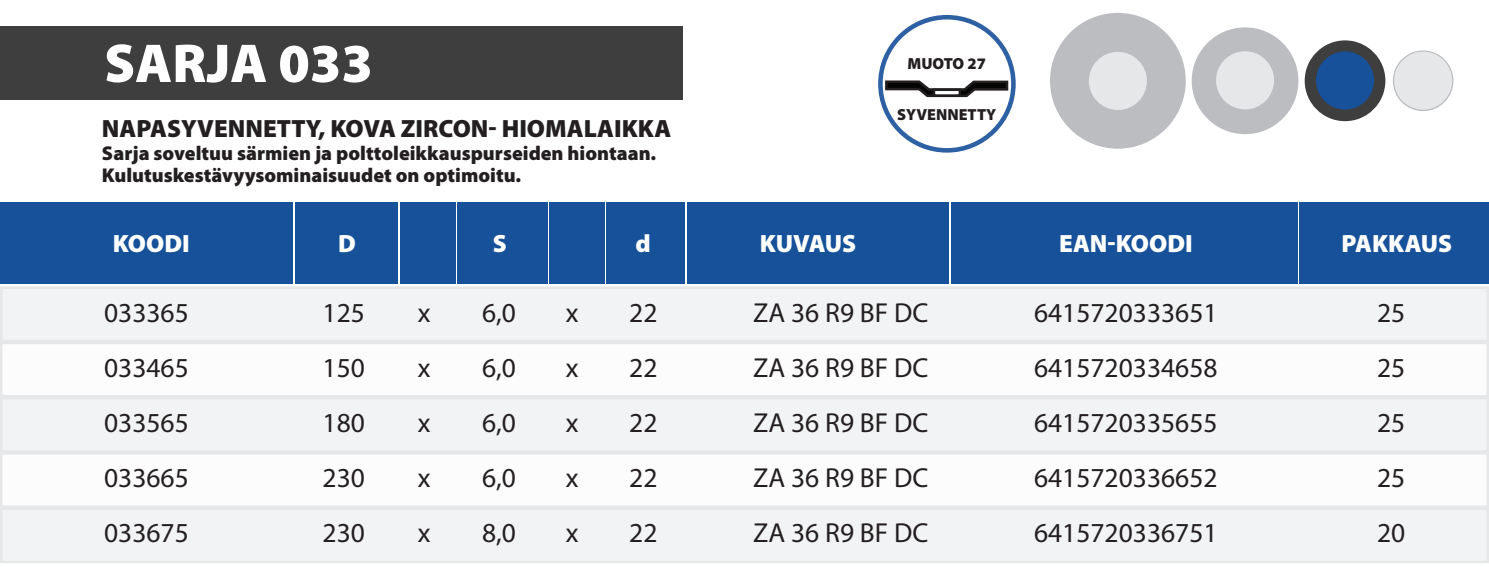
<style>
.page{position:relative;width:1489px;height:567px;background:#fff}
.page>*{position:absolute;margin:0;border:0;box-sizing:border-box;transform-origin:0 0}
.t1{font:900 55px "Myriad Pro";color:#fff}
.t2{font:27.5px "Myriad Pro";color:#231f20}
.t3{font:900 25px "Myriad Pro";color:#231f20}
.t4{font:900 25px "Myriad Pro";color:#fff}
.t5{font:900 20px/22.5px "Myriad Pro";color:#231f20}
.t6{font:900 16px "Myriad Pro";color:#231f20}
</style>
<div class="page">
<svg style="left:0;top:452px;width:1488px;height:55px"></svg>
<svg style="left:0;top:507px;width:1488px;height:55px;fill:#f2f3f4"></svg>
<div style="left:0;top:286px;width:1488px;height:55px;background:#f2f3f4"></div>
<svg style="left:0;top:341px;width:1488px;height:55px"></svg>
<svg style="left:0;top:396px;width:1488px;height:56px;fill:#f2f3f4"></svg>
<div style="left:0;top:202px;width:292px;height:81px;background:#165199"></div>
<div style="left:1049px;top:13px;width:136px;height:136px;background:#bcbdc0;border-radius:50%"></div>
<div style="left:1088px;top:52px;width:58px;height:58px;background:#e6e7e9;border-radius:50%"></div>
<div style="left:1191px;top:27px;width:107px;height:107px;background:#bcbdc0;border-radius:50%"></div>
<div style="left:1215px;top:51px;width:58px;height:58px;background:#e6e7e9;border-radius:50%"></div>
<div style="left:1304px;top:40px;width:81px;height:81px;background:#3e3e3f;border-radius:50%"></div>
<div style="left:1315px;top:51px;width:58px;height:58px;background:#165199;border-radius:50%"></div>
<svg style="left:1392px;top:50px;width:61px;height:61px"></svg>
<div style="left:1393px;top:52px;width:58px;height:58px;background:#e6e7e9;border-radius:50%"></div>
<div style="left:295px;top:202px;width:103px;height:81px;background:#165199"></div>
<div style="left:400px;top:202px;width:55px;height:81px;background:#165199"></div>
<div style="left:457px;top:202px;width:90px;height:81px;background:#165199"></div>
<div style="left:549px;top:202px;width:55px;height:81px;background:#165199"></div>
<div style="left:606px;top:202px;width:78px;height:81px;background:#165199"></div>
<div style="left:687px;top:202px;width:261px;height:81px;background:#165199"></div>
<div style="left:951px;top:202px;width:346px;height:81px;background:#165199"></div>
<div style="left:1299px;top:202px;width:189px;height:81px;background:#165199"></div>
<div style="left:0;top:26px;width:683px;height:74px;background:#3e3e3f"></div>
<svg style="left:878px;top:15px;width:137px;height:137px"></svg>
<div style="left:932px;top:88px;width:29px;height:9px;background:#fff;border:2px solid #231f20"></div>
<h1 class="t1" style="left:104px;top:27px;width:270px">SARJA 033</h1>
<p class="t3" style="left:102px;top:112px;width:570px">NAPASYVENNETTY, KOVA ZIRCON- HIOMALAIKKA</p>
<p class="t5" style="left:102px;top:141px;width:556px">Sarja soveltuu särmien ja polttoleikkauspurseiden hiontaan.<br>Kulutuskestävyysominaisuudet on optimoitu.</p>
<p class="t6" style="left:907px;top:52px;width:80px">MUOTO 27</p>
<p class="t6" style="left:897px;top:104px;width:101px">SYVENNETTY</p>
<p class="t4" style="left:113px;top:226px;width:79px">KOODI</p>
<p class="t4" style="left:338px;top:226px;width:19px">D</p>
<p class="t4" style="left:492px;top:226px;width:16px">S</p>
<p class="t4" style="left:635px;top:226px;width:17px">d</p>
<p class="t4" style="left:759px;top:226px;width:98px">KUVAUS</p>
<p class="t4" style="left:1059px;top:226px;width:135px">EAN-KOODI</p>
<p class="t4" style="left:1341px;top:226px;width:112px">PAKKAUS</p>
<p class="t2" style="left:104px;top:296px;width:86px">033365</p>
<p class="t2" style="left:322px;top:296px;width:44px">125</p>
<p class="t2" style="left:418px;top:296px;width:14px">x</p>
<p class="t2" style="left:482px;top:296px;width:35px">6,0</p>
<p class="t2" style="left:566px;top:296px;width:14px">x</p>
<p class="t2" style="left:629px;top:296px;width:30px">22</p>
<p class="t2" style="left:753px;top:296px;width:177px">ZA 36 R9 BF DC</p>
<p class="t2" style="left:1034px;top:296px;width:185px">6415720333651</p>
<p class="t2" style="left:1376px;top:296px;width:30px">25</p>
<p class="t2" style="left:104px;top:351px;width:86px">033465</p>
<p class="t2" style="left:322px;top:351px;width:44px">150</p>
<p class="t2" style="left:418px;top:351px;width:14px">x</p>
<p class="t2" style="left:482px;top:351px;width:35px">6,0</p>
<p class="t2" style="left:566px;top:351px;width:14px">x</p>
<p class="t2" style="left:629px;top:351px;width:30px">22</p>
<p class="t2" style="left:753px;top:351px;width:177px">ZA 36 R9 BF DC</p>
<p class="t2" style="left:1034px;top:351px;width:185px">6415720334658</p>
<p class="t2" style="left:1376px;top:351px;width:30px">25</p>
<p class="t2" style="left:104px;top:406px;width:86px">033565</p>
<p class="t2" style="left:322px;top:406px;width:44px">180</p>
<p class="t2" style="left:418px;top:406px;width:14px">x</p>
<p class="t2" style="left:482px;top:406px;width:35px">6,0</p>
<p class="t2" style="left:566px;top:406px;width:14px">x</p>
<p class="t2" style="left:629px;top:406px;width:30px">22</p>
<p class="t2" style="left:753px;top:406px;width:177px">ZA 36 R9 BF DC</p>
<p class="t2" style="left:1034px;top:406px;width:185px">6415720335655</p>
<p class="t2" style="left:1376px;top:406px;width:30px">25</p>
<p class="t2" style="left:104px;top:461px;width:86px">033665</p>
<p class="t2" style="left:322px;top:461px;width:44px">230</p>
<p class="t2" style="left:418px;top:461px;width:14px">x</p>
<p class="t2" style="left:482px;top:461px;width:35px">6,0</p>
<p class="t2" style="left:566px;top:461px;width:14px">x</p>
<p class="t2" style="left:629px;top:461px;width:30px">22</p>
<p class="t2" style="left:753px;top:461px;width:177px">ZA 36 R9 BF DC</p>
<p class="t2" style="left:1034px;top:461px;width:185px">6415720336652</p>
<p class="t2" style="left:1376px;top:461px;width:30px">25</p>
<p class="t2" style="left:104px;top:516px;width:86px">033675</p>
<p class="t2" style="left:322px;top:516px;width:44px">230</p>
<p class="t2" style="left:418px;top:516px;width:14px">x</p>
<p class="t2" style="left:482px;top:516px;width:35px">8,0</p>
<p class="t2" style="left:566px;top:516px;width:14px">x</p>
<p class="t2" style="left:629px;top:516px;width:30px">22</p>
<p class="t2" style="left:753px;top:516px;width:177px">ZA 36 R9 BF DC</p>
<p class="t2" style="left:1034px;top:516px;width:185px">6415720336751</p>
<p class="t2" style="left:1376px;top:516px;width:30px">20</p>
</div>
